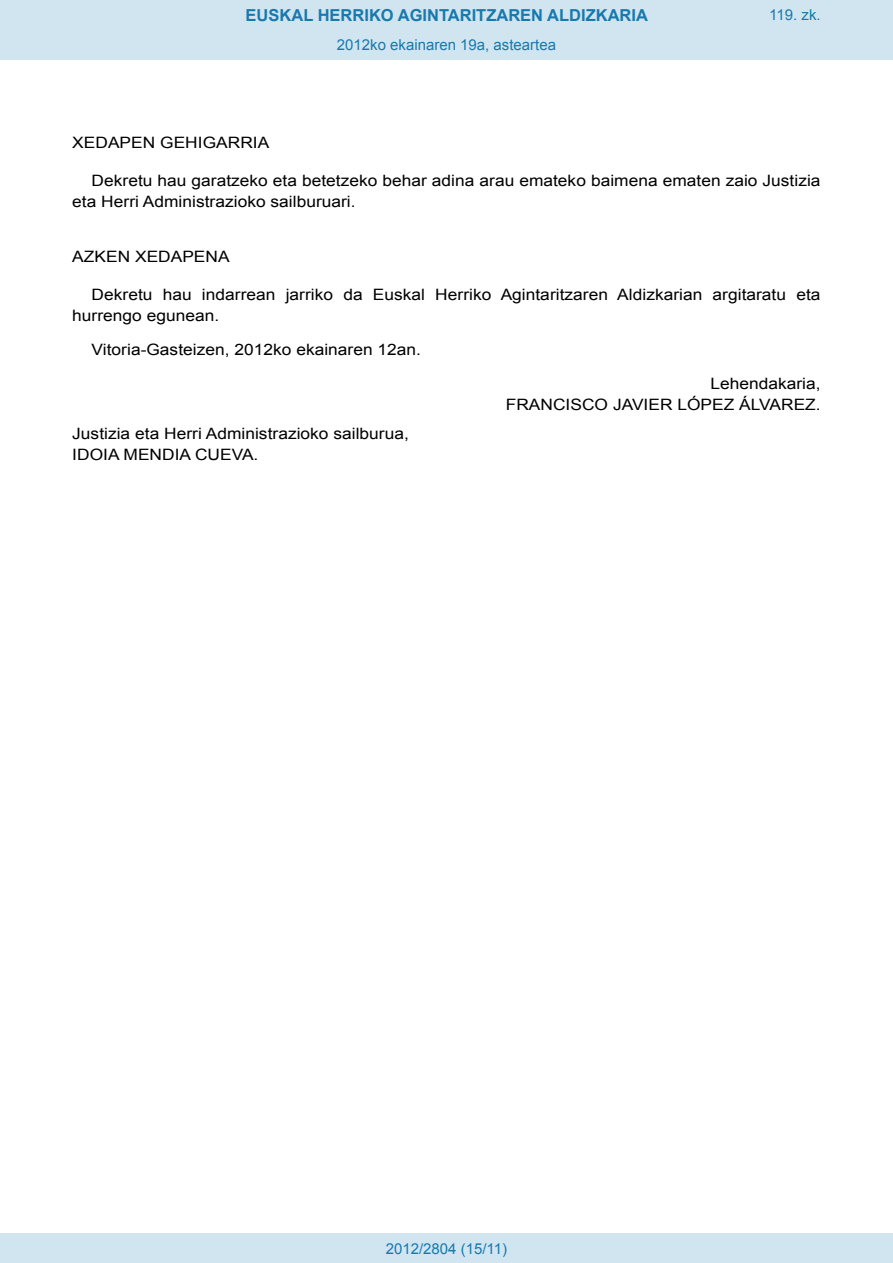
<style>
.page{position:relative;width:893px;height:1263px;background:#fff}
.page>*{position:absolute;margin:0;border:0;box-sizing:border-box;transform-origin:0 0}
.t1{font:700 16.5px "Arial";color:#1879ad}
.BOPVDetalle{font:15.6px/21px "Arial";color:#000;scale:1.11 1}
.BOPVFirmaPuesto{font:15.6px "Arial";color:#000;scale:1.11 1}
.BOPVFirmaLugFec{font:15.6px "Arial";color:#000;scale:1.11 1}
.BOPVNombreLehen2{font:15.6px "Arial";color:#000;scale:1.11 1}
.BOPVDisposicion{font:15.6px "Arial";color:#000;scale:1.11 1}
.BOPVFirmaNombre{font:15.6px "Arial";color:#000;scale:1.11 1}
.BOPVDisposicion-2{font:15.6px "Arial";color:#000;scale:1.11 1}
.BOPVPuestoLehen2{font:15.6px "Arial";color:#000;scale:1.11 1}
.Paginacion_Centro{font:15px "Arial";color:#1879ad}
</style>
<div class="page">
<div style="left:0;top:0;width:893px;height:60px;background:#d0e5f0"></div>
<div style="left:0;top:1233px;width:893px;height:30px;background:#d0e5f0"></div>
<p class="t1" style="left:246px;top:4px;width:404px">EUSKAL HERRIKO AGINTARITZAREN ALDIZKARIA</p>
<p class="Paginacion_Centro" style="left:337px;top:35px;width:221px">2012ko ekainaren 19a, asteartea</p>
<p class="Paginacion_Centro" style="left:769px;top:5px;width:53px">119. zk.</p>
<p class="BOPVDisposicion" style="left:72px;top:132px;width:179px">XEDAPEN GEHIGARRIA</p>
<p class="BOPVDetalle" style="left:72px;top:170px;width:676px;text-indent:19px">Dekretu hau garatzeko eta betetzeko behar adina arau emateko baimena ematen zaio Justizia eta Herri Administrazioko sailburuari.</p>
<p class="BOPVDisposicion-2" style="left:72px;top:246px;width:143px">AZKEN XEDAPENA</p>
<p class="BOPVDetalle" style="left:72px;top:284px;width:676px;text-indent:19px">Dekretu hau indarrean jarriko da Euskal Herriko Agintaritzaren Aldizkarian argitaratu eta hurrengo egunean.</p>
<p class="BOPVFirmaLugFec" style="left:92px;top:339px;width:298px">Vitoria-Gasteizen, 2012ko ekainaren 12an.</p>
<p class="BOPVPuestoLehen2" style="left:710px;top:373px;width:101px">Lehendakaria,</p>
<p class="BOPVNombreLehen2" style="left:506px;top:394px;width:285px">FRANCISCO JAVIER LÓPEZ ÁLVAREZ.</p>
<p class="BOPVFirmaPuesto" style="left:72px;top:423px;width:305px">Justizia eta Herri Administrazioko sailburua,</p>
<p class="BOPVFirmaNombre" style="left:72px;top:444px;width:169px">IDOIA MENDIA CUEVA.</p>
<p class="Paginacion_Centro" style="left:386px;top:1238px;width:123px">2012/2804 (15/11)</p>
</div>
